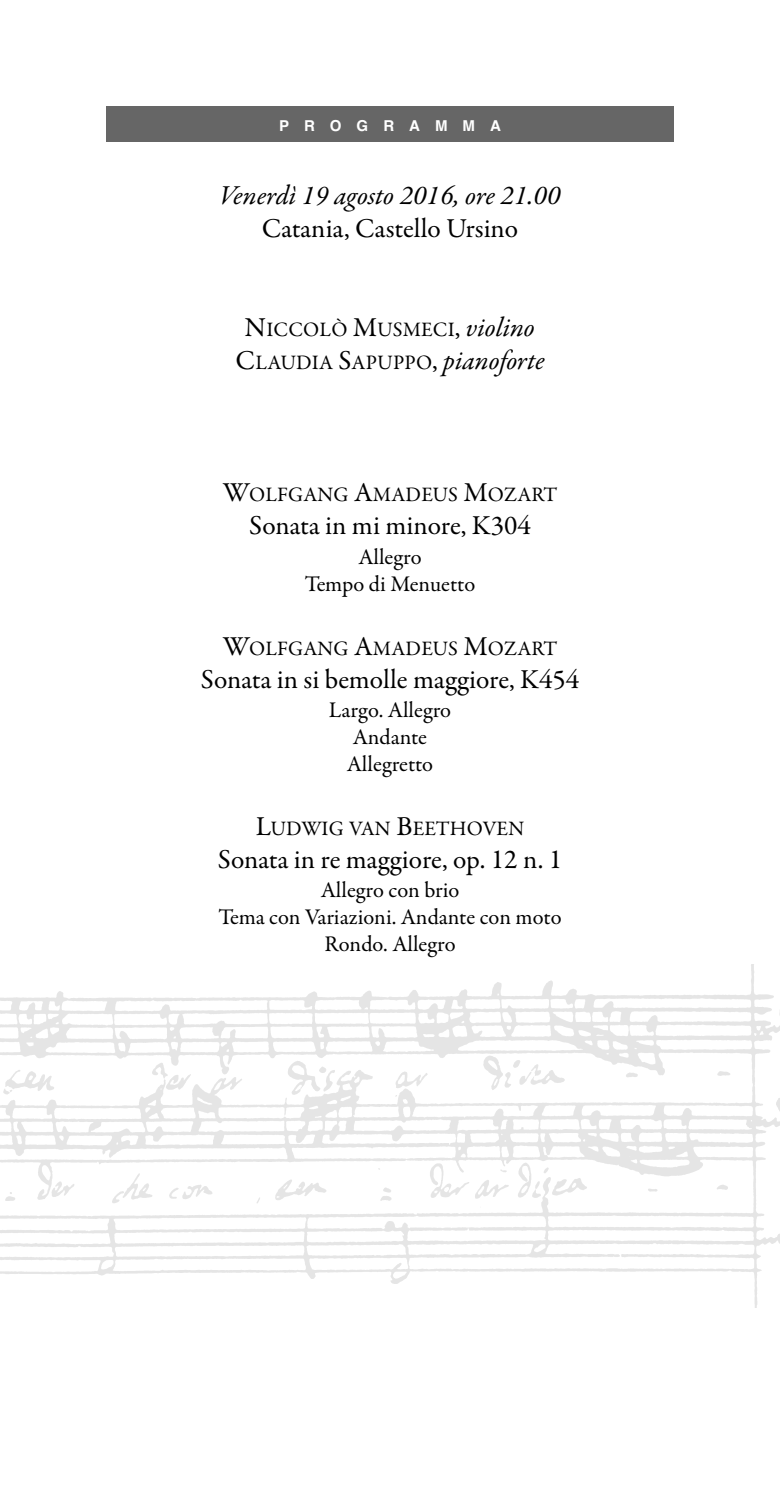
<style>
.page{position:relative;width:780px;height:1489px;background:#fff}
.page>*{position:absolute;margin:0;border:0;box-sizing:border-box;transform-origin:0 0}
.t1{font:27.5px "Garamond Premr Pro";color:#000}
.t2{font:italic 27.5px "Garamond Premr Pro";letter-spacing:-.005em;color:#000}
.t3{font:22.5px/27px "Garamond Premr Pro";color:#000;text-align:center}
.t4{font:20.5px/33px "Garamond Premr Pro";letter-spacing:.01em;color:#000;text-align:center}
.t5{font:700 15px "Helvetica";letter-spacing:1em;color:#fff}
.s1{font-size:27.5px}
.s2{font-style:italic;font-size:27.5px}
</style>
<div class="page">
<div style="left:106px;top:106px;width:567px;height:36px;background:#666"></div>
<img style="left:0;top:964px;width:780px;height:342px">
<p class="t5" style="left:279px;top:113px;width:223px">PROGRAMMA</p>
<p class="t2" style="left:219px;top:178px;width:342px">Venerdì 19 agosto 2016, ore 21.00</p>
<p class="t1" style="left:262px;top:212px;width:258px">Catania, Castello Ursino</p>
<p class="t4" style="left:235px;top:314px;width:310px"><span class="s1">N</span>ICCOLÒ <span class="s1">M</span>USMECI<span class="s1">,</span> <span class="s2">violino<br></span><span class="s1">C</span>LAUDIA <span class="s1">S</span>APUPPO<span class="s1">,</span> <span class="s2">pianoforte</span></p>
<p class="t4" style="left:223px;top:479px;width:336px"><span class="s1">W</span>OLFGANG <span class="s1">A</span>MADEUS <span class="s1">M</span>OZART</p>
<p class="t1" style="left:249px;top:509px;width:283px">Sonata in mi minore, K304</p>
<p class="t3" style="left:305px;top:544px;width:172px">Allegro<br>Tempo di Menuetto</p>
<p class="t4" style="left:223px;top:632px;width:336px"><span class="s1">W</span>OLFGANG <span class="s1">A</span>MADEUS <span class="s1">M</span>OZART</p>
<p class="t1" style="left:201px;top:662px;width:380px">Sonata in si bemolle maggiore, K454</p>
<p class="t3" style="left:329px;top:697px;width:124px">Largo. Allegro<br>Andante<br>Allegretto</p>
<p class="t4" style="left:256px;top:812px;width:270px"><span class="s1">L</span>UDWIG VAN <span class="s1">B</span>EETHOVEN</p>
<p class="t1" style="left:218px;top:842px;width:346px">Sonata in re maggiore, op. 12 n. 1</p>
<p class="t3" style="left:218px;top:877px;width:344px">Allegro con brio<br>Tema con Variazioni. Andante con moto<br>Rondo. Allegro</p>
</div>
